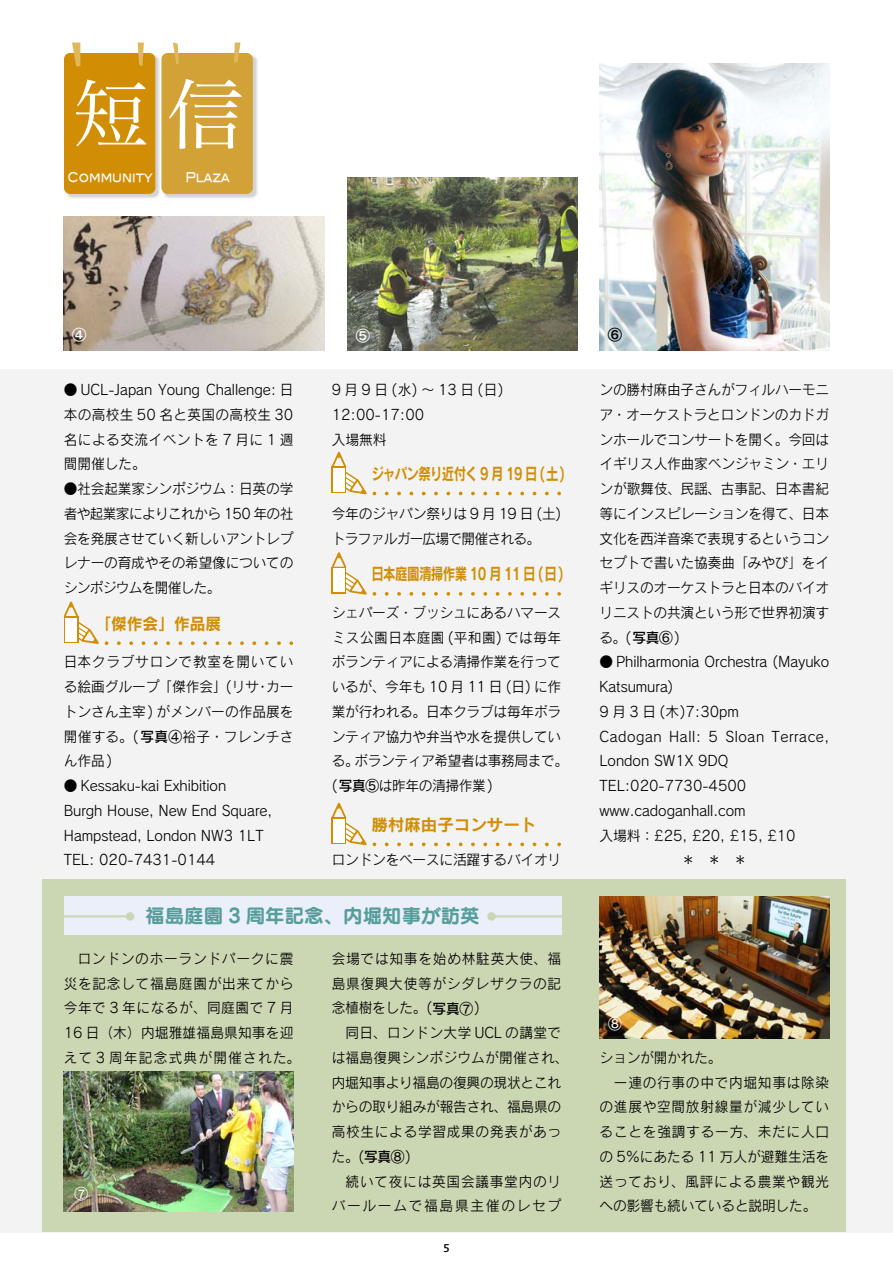
<style>
.page{position:relative;width:893px;height:1263px;background:#fff}
.page>*{position:absolute;margin:0;border:0;box-sizing:border-box;transform-origin:0 0}
.t1{font:19.5px "Seurat CID B 83 pv RKSJ H";color:#569e9c}
.t2{font:16.5px "Rodin CID B 83 pv RKSJ H";letter-spacing:-.05em;color:#d18e04;scale:.75 1}
.t3{font:16.5px "Rodin CID B 83 pv RKSJ H";letter-spacing:-.05em;color:#d18e04;scale:.76 1}
.t4{font:16.5px "Rodin CID B 83 pv RKSJ H";color:#d18e04}
.t5{font:16.5px "Rodin CID B 83 pv RKSJ H";letter-spacing:-.05em;color:#d18e04;scale:.95 1}
.t6{font:14.25px/24.8px "Rodin CID M 83 pv RKSJ H";color:#000;text-align:justify;scale:.96 1}
.t7{font:14.25px/24.8px "Rodin CID M 83 pv RKSJ H";letter-spacing:.05em;color:#000;scale:.96 1}
.t8{font:14.25px/24.8px "Rodin CID M 83 pv RKSJ H";letter-spacing:-.05em;color:#000;scale:.96 1}
.t9{font:14.25px "Rodin CID M 83 pv RKSJ H";letter-spacing:.04em;color:#000;scale:.96 1}
.t10{font:14.25px "Rodin CID B 83 pv RKSJ H";color:#fff}
.t11{font:14.25px "Rodin CID DB 83 pv RKSJ H";color:#fff;scale:.96 1}
.t12{font:14.25px "Rodin CID B 83 pv RKSJ H";color:#000}
.t13{font:13.5px "Blair Md ITCTT Medium";color:#fff;scale:.8 1}
.t14{font:500 12px "Bliss";color:#000}
.s1{font-family:"Rodin CID DB 83 pv RKSJ H"}
</style>
<div class="page">
<img style="left:600px;top:64px;width:229px;height:287px">
<div style="left:0;top:369px;width:893px;height:863px;background:#f3f3f3"></div>
<img style="left:64px;top:53px;width:194px;height:145px">
<div style="left:64px;top:53px;width:91px;height:141px;background:#d18e04;border-radius:6px"></div>
<svg style="left:72px;top:43px;width:8px;height:23px"></svg>
<svg style="left:138px;top:43px;width:6px;height:23px"></svg>
<img style="left:161px;top:53px;width:1px;height:145px">
<div style="left:161px;top:53px;width:92px;height:141px;background:#d3a237;border-radius:6px"></div>
<svg style="left:173px;top:43px;width:6px;height:21px"></svg>
<svg style="left:234px;top:43px;width:7px;height:19px"></svg>
<svg style="left:76px;top:79px;width:166px;height:70px"></svg>
<svg style="left:119px;top:641px;width:162px;height:4px"></svg>
<svg style="left:63px;top:601px;width:36px;height:43px"></svg>
<hr style="left:65px;top:618px;width:3px;height:23px;background:#fff">
<hr style="left:69px;top:618px;width:4px;height:23px;background:#fff">
<hr style="left:74px;top:618px;width:3px;height:23px;background:#fff">
<img style="left:64px;top:217px;width:260px;height:134px">
<svg style="left:387px;top:492px;width:162px;height:3px"></svg>
<svg style="left:331px;top:452px;width:36px;height:42px"></svg>
<hr style="left:333px;top:468px;width:3px;height:24px;background:#fff">
<hr style="left:337px;top:468px;width:3px;height:24px;background:#fff">
<hr style="left:342px;top:468px;width:3px;height:24px;background:#fff">
<svg style="left:387px;top:592px;width:162px;height:4px"></svg>
<svg style="left:331px;top:552px;width:36px;height:43px"></svg>
<hr style="left:333px;top:568px;width:3px;height:24px;background:#fff">
<hr style="left:337px;top:568px;width:3px;height:24px;background:#fff">
<hr style="left:342px;top:568px;width:3px;height:24px;background:#fff">
<div style="left:43px;top:879px;width:803px;height:353px;background:#cbd6b2"></div>
<div style="left:64px;top:896px;width:497px;height:38px;background:#eaeff9"></div>
<img style="left:348px;top:178px;width:229px;height:173px">
<hr style="left:46px;top:915px;width:84px;height:2px;background:#cbd6b2">
<div style="left:126px;top:912px;width:8px;height:9px;background:#cbd6b2;border-radius:50%"></div>
<hr style="left:491px;top:915px;width:81px;height:2px;background:#cbd6b2">
<div style="left:487px;top:912px;width:9px;height:9px;background:#cbd6b2;border-radius:50%"></div>
<img style="left:64px;top:1071px;width:229px;height:140px">
<img style="left:600px;top:896px;width:229px;height:142px">
<svg style="left:387px;top:842px;width:162px;height:4px"></svg>
<svg style="left:331px;top:803px;width:36px;height:42px"></svg>
<hr style="left:333px;top:819px;width:3px;height:23px;background:#fff">
<hr style="left:337px;top:819px;width:3px;height:23px;background:#fff">
<hr style="left:342px;top:819px;width:3px;height:23px;background:#fff">
<p class="t13" style="left:68px;top:168px;width:108px">Community</p>
<p class="t13" style="left:185px;top:168px;width:57px">Plaza</p>
<p class="t10" style="left:72px;top:329px;width:16px">④</p>
<p class="t6" style="left:64px;top:379px;width:241px">● UCL-Japan Young Challenge: 日本の高校生 50 名と英国の高校生 30名による交流イベントを 7 月に 1 週間開催した。</p>
<p class="t6" style="left:64px;top:478px;width:241px">●社会起業家シンポジウム：日英の学者や起業家によりこれから 150 年の社会を発展させていく新しいアントレプレナーの育成やその希望像についてのシンポジウムを開催した。</p>
<p class="t5" style="left:103px;top:617px;width:125px">｢傑作会｣作品展</p>
<p class="t6" style="left:64px;top:652px;width:241px">日本クラブサロンで教室を開いている絵画グループ｢傑作会｣ (リサ・カートンさん主宰 ) がメンバーの作品展を開催する。(<span class="s1">写真④</span>裕子・フレンチさん作品 )</p>
<p class="t6" style="left:64px;top:775px;width:219px;text-align:left">● Kessaku-kai Exhibition<br>Burgh House, New End Square,<br>Hampstead, London NW3 1LT<br>TEL: 020-7431-0144</p>
<p class="t10" style="left:356px;top:330px;width:16px">⑤</p>
<p class="t6" style="left:332px;top:379px;width:180px;text-align:left">9月9日(水)～13日(日)<br>12:00-17:00<br>入場無料</p>
<p class="t2" style="left:371px;top:468px;width:259px">ジャパン祭り近付く 9 月 19 日 (土 )</p>
<p class="t8" style="left:332px;top:503px;width:241px">今年のジャパン祭りは 9 月 19 日 (土)トラファルガー広場で開催される。</p>
<p class="t3" style="left:371px;top:568px;width:254px">日本庭園清掃作業 10 月 11 日 (日)</p>
<p class="t6" style="left:332px;top:602px;width:248px;text-align:left">シェパーズ・ブッシュにあるハマースミス公園日本庭園 (平和園) では毎年ボランティアによる清掃作業を行っているが、今年も 10 月 11 日 (日) に作業が行われる。日本クラブは毎年ボランティア協力や弁当や水を提供している。ボランティア希望者は事務局まで。(<span class="s1">写真⑤</span>は昨年の清掃作業 )</p>
<p class="t4" style="left:371px;top:818px;width:166px">勝村麻由子コンサート</p>
<p class="t6" style="left:332px;top:850px;width:241px">ロンドンをベースに活躍するバイオリ</p>
<h1 class="t1" style="left:145px;top:908px;width:336px">福島庭園 3 周年記念、内堀知事が訪英</h1>
<p class="t7" style="left:64px;top:948px;width:248px">　ロンドンのホーランドパークに震災を記念して福島庭園が出来てから今年で 3 年になるが、同庭園で 7 月<br>16 日（木）内堀雅雄福島県知事を迎えて 3 周年記念式典が開催された。</p>
<p class="t7" style="left:332px;top:948px;width:248px">会場では知事を始め林駐英大使、福島県復興大使等がシダレザクラの記念植樹をした。(<span class="s1">写真⑦</span>)<br>　同日、ロンドン大学 UCL の講堂では福島復興シンポジウムが開催され、内堀知事より福島の復興の現状とこれからの取り組みが報告され、福島県の高校生による学習成果の発表があった。(<span class="s1">写真⑧</span>)<br>　続いて夜には英国会議事堂内のリバールームで福島県主催のレセプ</p>
<p class="t11" style="left:74px;top:1188px;width:16px">⑦</p>
<p class="t14" style="left:443px;top:1241px;width:8px">5</p>
<p class="t12" style="left:608px;top:330px;width:16px">⑥</p>
<p class="t6" style="left:600px;top:379px;width:241px">ンの勝村麻由子さんがフィルハーモニア・オーケストラとロンドンのカドガンホールでコンサートを開く。今回はイギリス人作曲家ベンジャミン・エリンが歌舞伎、民謡、古事記、日本書紀等にインスピレーションを得て、日本文化を西洋音楽で表現するというコンセプトで書いた協奏曲「みやび」をイギリスのオーケストラと日本のバイオリニストの共演という形で世界初演する。(<span class="s1">写真⑥</span>)</p>
<p class="t6" style="left:600px;top:652px;width:241px">● Philharmonia Orchestra (Mayuko</p>
<p class="t6" style="left:600px;top:676px;width:78px">Katsumura)</p>
<p class="t6" style="left:600px;top:701px;width:147px">9 月 3 日 (木)7:30pm</p>
<p class="t9" style="left:600px;top:731px;width:241px">Cadogan Hall: 5 Sloan Terrace,</p>
<p class="t6" style="left:600px;top:751px;width:136px">London SW1X 9DQ</p>
<p class="t6" style="left:600px;top:775px;width:154px">TEL:020-7730-4500</p>
<p class="t6" style="left:600px;top:800px;width:154px">www.cadoganhall.com</p>
<p class="t6" style="left:600px;top:825px;width:206px">入場料：£25, £20, £15, £10</p>
<p class="t6" style="left:681px;top:850px;width:70px">＊　＊　＊</p>
<p class="t11" style="left:608px;top:1018px;width:16px">⑧</p>
<p class="t7" style="left:600px;top:1047px;width:241px">ションが開かれた。<br>　一連の行事の中で内堀知事は除染の進展や空間放射線量が減少していることを強調する一方、未だに人口の 5％にあたる 11 万人が避難生活を送っており、風評による農業や観光への影響も続いていると説明した。</p>
</div>
